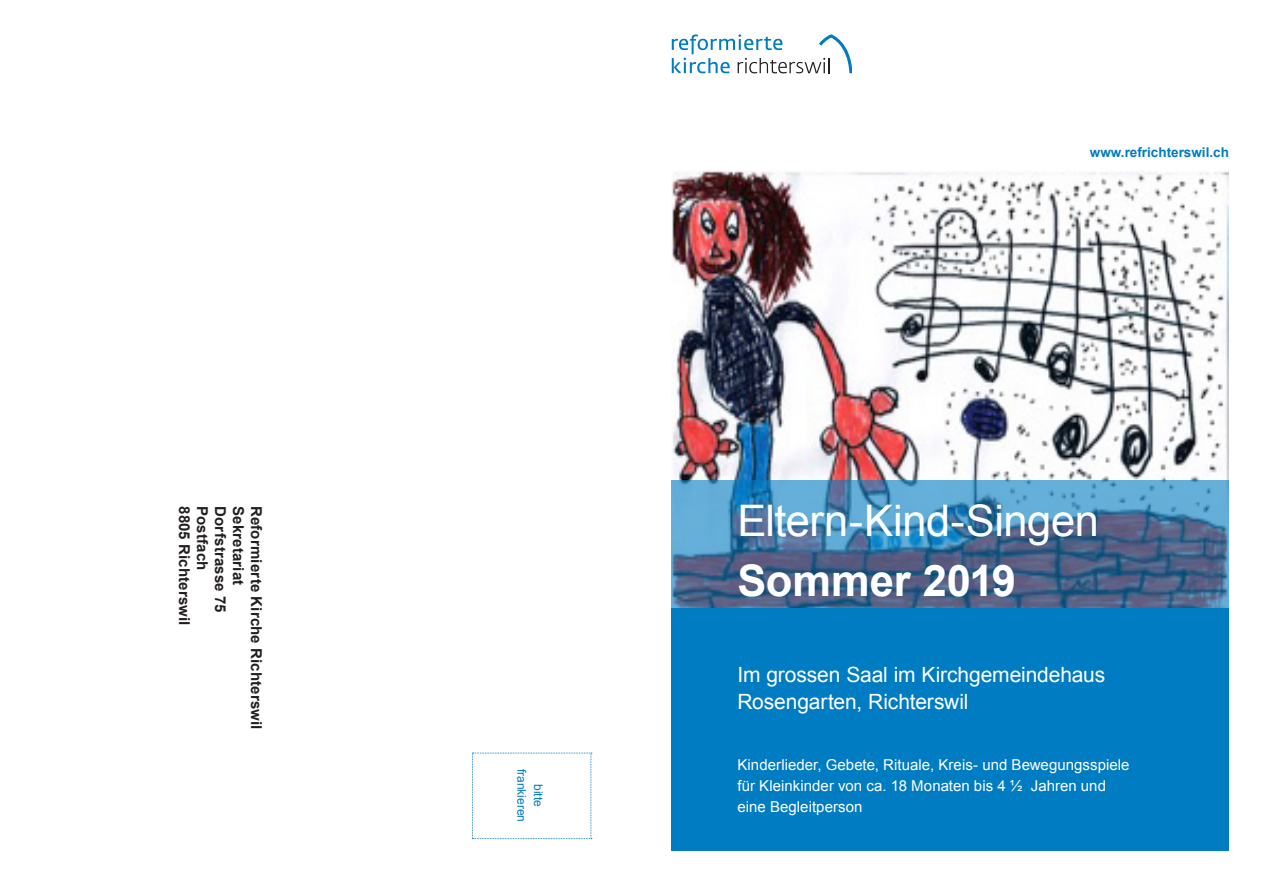
<style>
.page{position:relative;width:1263px;height:893px;background:#fff}
.page>*{position:absolute;margin:0;border:0;box-sizing:border-box;transform-origin:0 0}
.Front_Titel{font:43.5px "Arial";letter-spacing:-.01em;color:#fff}
.Front_Titel_fett{font:700 43.5px "Arial";letter-spacing:-.005em;color:#fff}
.Front_Untertitel{font:21px "Arial";letter-spacing:-.005em;color:#fff}
.Front_Kurzinfo{font:15px "Arial";letter-spacing:.005em;color:#fff}
.t1{font:700 15px "Arial";letter-spacing:.01em;color:#231f20}
.Front_Webadresse{font:700 13.5px "Arial";color:#007cc2}
.t2{font:12px "Arial";color:#007cc2}
</style>
<div class="page">
<img style="left:672px;top:170px;width:557px;height:310px">
<div style="left:672px;top:608px;width:557px;height:242px;background:#007cc2"></div>
<svg style="left:672px;top:480px;width:557px;height:128px;background:#4c79a2"></svg>
<svg style="left:472px;top:753px;width:120px;height:86px"></svg>
<svg style="left:672px;top:34px;width:180px;height:39px"></svg>
<p class="t1" style="left:195px;top:506px;width:121px;rotate:90deg">8805 Richterswil</p>
<p class="t1" style="left:213px;top:506px;width:66px;rotate:90deg">Postfach</p>
<p class="t1" style="left:231px;top:506px;width:108px;rotate:90deg">Dorfstrasse 75</p>
<p class="t1" style="left:249px;top:506px;width:81px;rotate:90deg">Sekretariat</p>
<p class="t1" style="left:267px;top:506px;width:225px;rotate:90deg">Reformierte Kirche Richterswil</p>
<p class="t2" style="left:530px;top:769px;width:55px;rotate:90deg">frankieren</p>
<p class="t2" style="left:546px;top:784px;width:24px;rotate:90deg">bitte</p>
<p class="Front_Webadresse" style="left:1090px;top:144px;width:141px">www.refrichterswil.ch</p>
<p class="Front_Titel" style="left:737px;top:492px;width:363px">Eltern-Kind-Singen</p>
<p class="Front_Titel_fett" style="left:737px;top:551px;width:280px">Sommer 2019</p>
<p class="Front_Untertitel" style="left:737px;top:660px;width:369px">Im grossen Saal im Kirchgemeindehaus</p>
<p class="Front_Untertitel" style="left:737px;top:687px;width:233px">Rosengarten, Richterswil</p>
<p class="Front_Kurzinfo" style="left:737px;top:754px;width:394px">Kinderlieder, Gebete, Rituale, Kreis- und Bewegungsspiele</p>
<p class="Front_Kurzinfo" style="left:737px;top:775px;width:370px">für Kleinkinder von ca. 18 Monaten bis 4 ½ Jahren und</p>
<p class="Front_Kurzinfo" style="left:737px;top:796px;width:127px">eine Begleitperson</p>
</div>
